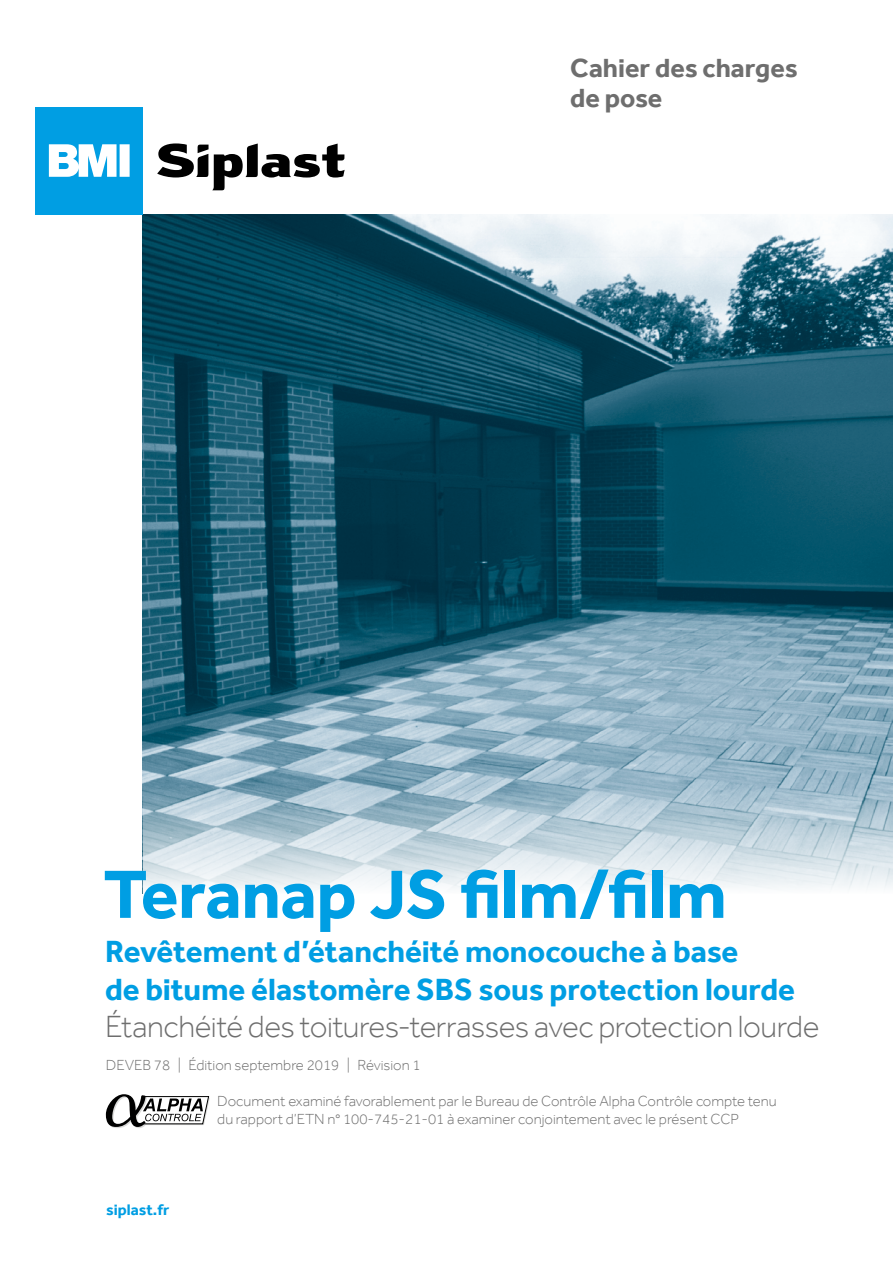
<style>
.page{position:relative;width:893px;height:1263px;background:#fff}
.page>*{position:absolute;margin:0;border:0;box-sizing:border-box;transform-origin:0 0}
.t1{font:700 70.5px "Effra";letter-spacing:-.005em;color:#009ee3}
.t2{font:700 31.5px/37.8px "Effra";color:#009ee3}
.t3{font:300 31.5px "Effra";letter-spacing:-.02em;color:#6e6e6e}
.t4{font:700 27px/30px "Effra";color:#6e6e6e}
.t5{font:700 15.75px "Effra";color:#009ee3}
.t6{font:300 15px/18px "Effra";color:#6e6e6e}
</style>
<div class="page">
<img style="left:143px;top:214px;width:750px;height:572px">
<svg style="left:143px;top:786px;width:750px;height:104px;background:#c3d4de"></svg>
<svg style="left:157px;top:143px;width:188px;height:47px"></svg>
<div style="left:36px;top:107px;width:107px;height:107px;background:#009ee3"></div>
<svg style="left:49px;top:144px;width:81px;height:33px;background:#cbebf9"></svg>
<svg style="left:106px;top:1094px;width:104px;height:34px"></svg>
<h3 class="t4" style="left:570px;top:53px;width:229px">Cahier des charges de pose</h3>
<h1 class="t1" style="left:103px;top:852px;width:625px">Teranap JS film/film</h1>
<h2 class="t2" style="left:105px;top:932px;width:692px">Revêtement d’étanchéité monocouche à base<br>de bitume élastomère SBS sous protection lourde</h2>
<h2 class="t3" style="left:105px;top:1008px;width:716px">Étanchéité des toitures-terrasses avec protection lourde</h2>
<p class="t6" style="left:106px;top:1056px;width:316px">DEVEB 78 | Édition septembre 2019 | Révision 1</p>
<p class="t6" style="left:217px;top:1092px;width:561px">Document examiné favorablement par le Bureau de Contrôle Alpha Contrôle compte tenu du rapport d’ETN n° 100-745-21-01 à examiner conjointement avec le présent CCP</p>
<p class="t5" style="left:106px;top:1200px;width:64px">siplast.fr</p>
</div>
